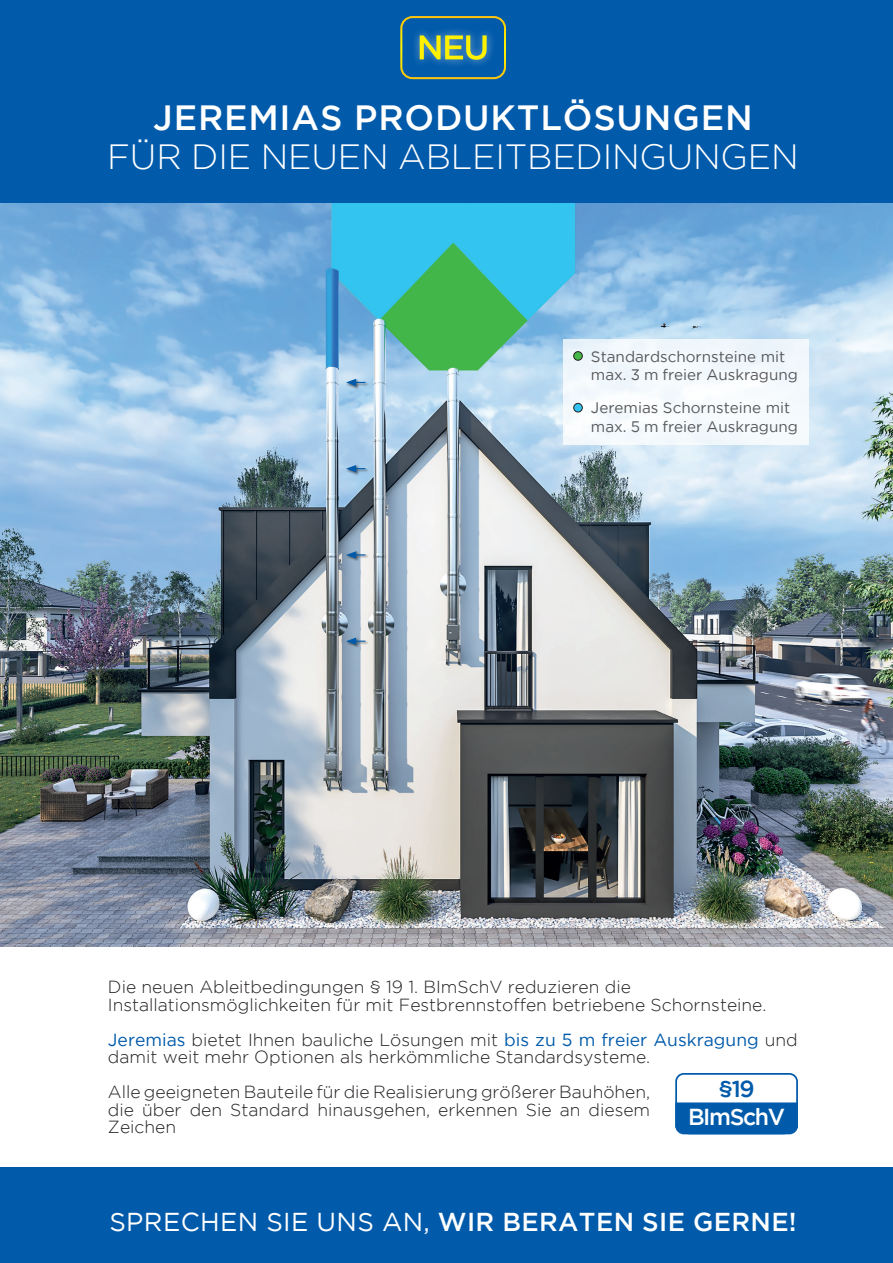
<style>
.page{position:relative;width:893px;height:1263px;background:#fff}
.page>*{position:absolute;margin:0;border:0;box-sizing:border-box;transform-origin:0 0}
.t1{font:300 34.95px "Gotham";letter-spacing:-.005em;color:#fff}
.t2{font:500 34.95px "Gotham";letter-spacing:.025em;color:#fff}
.t3{font:500 25.8px "Gotham";letter-spacing:.015em;color:#fff}
.t4{font:500 23.1px "Gotham";letter-spacing:-.06em;color:#fff}
.t5{font:500 23.1px "Gotham";color:#015aaa}
.t6{font:300 17.55px/17.5px "Gotham";color:#231f20}
.t7{font:15.15px/18.3px "Gotham";color:#57585a}
.s1{font-weight:400;color:#015aaa}
.s2{font-weight:400}
</style>
<div class="page">
<img style="left:0;top:203px;width:893px;height:744px">
<div style="left:0;top:0;width:893px;height:203px;background:#015aaa"></div>
<div style="left:0;top:1167px;width:893px;height:96px;background:#015aaa"></div>
<div style="left:400px;top:16px;width:106px;height:63px;border:2px solid #fff;border-radius:11px"></div>
<div style="left:411px;top:27px;width:84px;height:41px;background:#fff;opacity:.5"></div>
<svg style="left:420px;top:35px;width:67px;height:25px;background:#89ac65"></svg>
<div style="left:675px;top:1073px;width:123px;height:61px;border:2px solid #015aaa;border-radius:8px"></div>
<svg style="left:675px;top:1101px;width:123px;height:34px;background:#1164af"></svg>
<div style="left:345px;top:637px;width:24px;height:11px;background:#231f20;opacity:.6"></div>
<svg style="left:346px;top:637px;width:19px;height:8px"></svg>
<div style="left:345px;top:551px;width:24px;height:11px;background:#231f20;opacity:.6"></div>
<svg style="left:346px;top:551px;width:19px;height:8px"></svg>
<div style="left:345px;top:464px;width:24px;height:12px;background:#231f20;opacity:.6"></div>
<svg style="left:346px;top:465px;width:19px;height:7px"></svg>
<div style="left:345px;top:378px;width:24px;height:12px;background:#231f20;opacity:.6"></div>
<svg style="left:346px;top:379px;width:19px;height:7px"></svg>
<div style="left:563px;top:339px;width:246px;height:105px;background:#f4f9fc"></div>
<div style="left:574px;top:352px;width:8px;height:8px;background:#45b749;border-radius:50%"></div>
<div style="left:573px;top:351px;width:9px;height:9px;border:1px solid #231f20;border-radius:50%"></div>
<div style="left:574px;top:403px;width:8px;height:9px;background:#32c4f0;border-radius:50%"></div>
<div style="left:573px;top:403px;width:9px;height:9px;border:1px solid #231f20;border-radius:50%"></div>
<h1 class="t2" style="left:153px;top:94px;width:601px">JEREMIAS PRODUKTLÖSUNGEN</h1>
<h1 class="t1" style="left:107px;top:135px;width:693px">FÜR DIE NEUEN ABLEITBEDINGUNGEN</h1>
<p class="t7" style="left:591px;top:347px;width:208px">Standardschornsteine mit max. 3 m freier Auskragung</p>
<p class="t7" style="left:591px;top:398px;width:208px">Jeremias Schornsteine mit max. 5 m freier Auskragung</p>
<p class="t6" style="left:108px;top:978px;width:660px">Die neuen Ableitbedingungen § 19 1. BImSchV reduzieren die<br>Installationsmöglichkeiten für mit Festbrennstoffen betriebene Schornsteine.</p>
<p class="t6" style="left:108px;top:1030px;width:691px"><span class="s1">Jeremias</span> bietet Ihnen bauliche Lösungen mit <span class="s1">bis zu 5 m freier Auskragung</span> und damit weit mehr Optionen als herkömmliche Standardsysteme.</p>
<p class="t6" style="left:108px;top:1082px;width:544px;text-align:justify">Alle geeigneten Bauteile für die Realisierung größerer Bauhöhen, die über den Standard hinausgehen, erkennen Sie an diesem Zeichen</p>
<h3 class="t5" style="left:719px;top:1073px;width:38px">§19</h3>
<h3 class="t4" style="left:688px;top:1102px;width:99px">BImSchV</h3>
<h2 class="t3" style="left:109px;top:1205px;width:689px"><span class="s2">SPRECHEN SIE UNS AN,</span> WIR BERATEN SIE GERNE!</h2>
</div>
